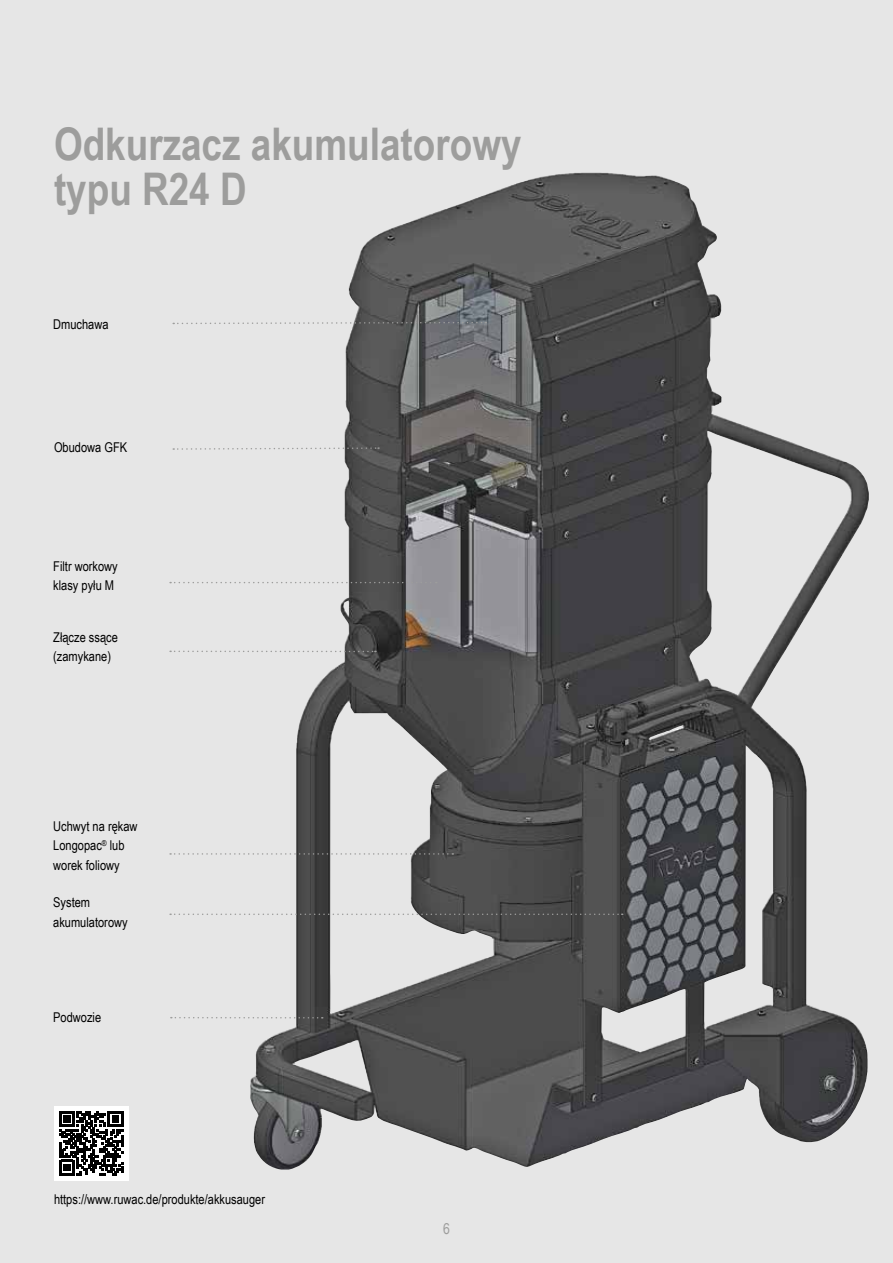
<style>
.page{position:relative;width:893px;height:1263px;background:#e6e6e6}
.page>*{position:absolute;margin:0;border:0;box-sizing:border-box;transform-origin:0 0}
.t1{font:700 45px/45px "Arial Narrow";color:#9d9d9c}
.t2{font:15px "Arial Narrow";color:#9d9d9c}
.t3{font:13.5px/19.5px "Arial Narrow";color:#000}
</style>
<div class="page">
<img style="left:250px;top:173px;width:619px;height:996px">
<svg style="left:173px;top:321px;width:313px;height:4px"></svg>
<svg style="left:173px;top:447px;width:206px;height:3px"></svg>
<svg style="left:170px;top:582px;width:267px;height:1px"></svg>
<svg style="left:170px;top:853px;width:283px;height:2px"></svg>
<svg style="left:170px;top:913px;width:453px;height:2px"></svg>
<svg style="left:170px;top:651px;width:206px;height:1px"></svg>
<svg style="left:171px;top:1017px;width:152px;height:1px"></svg>
<div style="left:54px;top:1106px;width:74px;height:74px;background:#fff"></div>
<svg style="left:59px;top:1111px;width:64px;height:64px"></svg>
<h1 class="t1" style="left:54px;top:120px;width:469px">Odkurzacz akumulatorowy typu R24 D</h1>
<p class="t3" style="left:53px;top:314px;width:57px">Dmuchawa</p>
<p class="t3" style="left:54px;top:437px;width:75px">Obudowa GFK</p>
<p class="t3" style="left:53px;top:556px;width:66px">Filtr workowy klasy pyłu M</p>
<p class="t3" style="left:53px;top:626px;width:66px">Złącze ssące (zamykane)</p>
<p class="t3" style="left:53px;top:815px;width:86px">Uchwyt na rękaw<br>Longopac<sup>®</sup> lub worek foliowy</p>
<p class="t3" style="left:53px;top:892px;width:76px">System akumulatorowy</p>
<p class="t3" style="left:53px;top:1006px;width:49px">Podwozie</p>
<p class="t3" style="left:54px;top:1189px;width:213px">https://www.ruwac.de/produkte/akkusauger</p>
<p class="t2" style="left:443px;top:1218px;width:8px">6</p>
</div>
